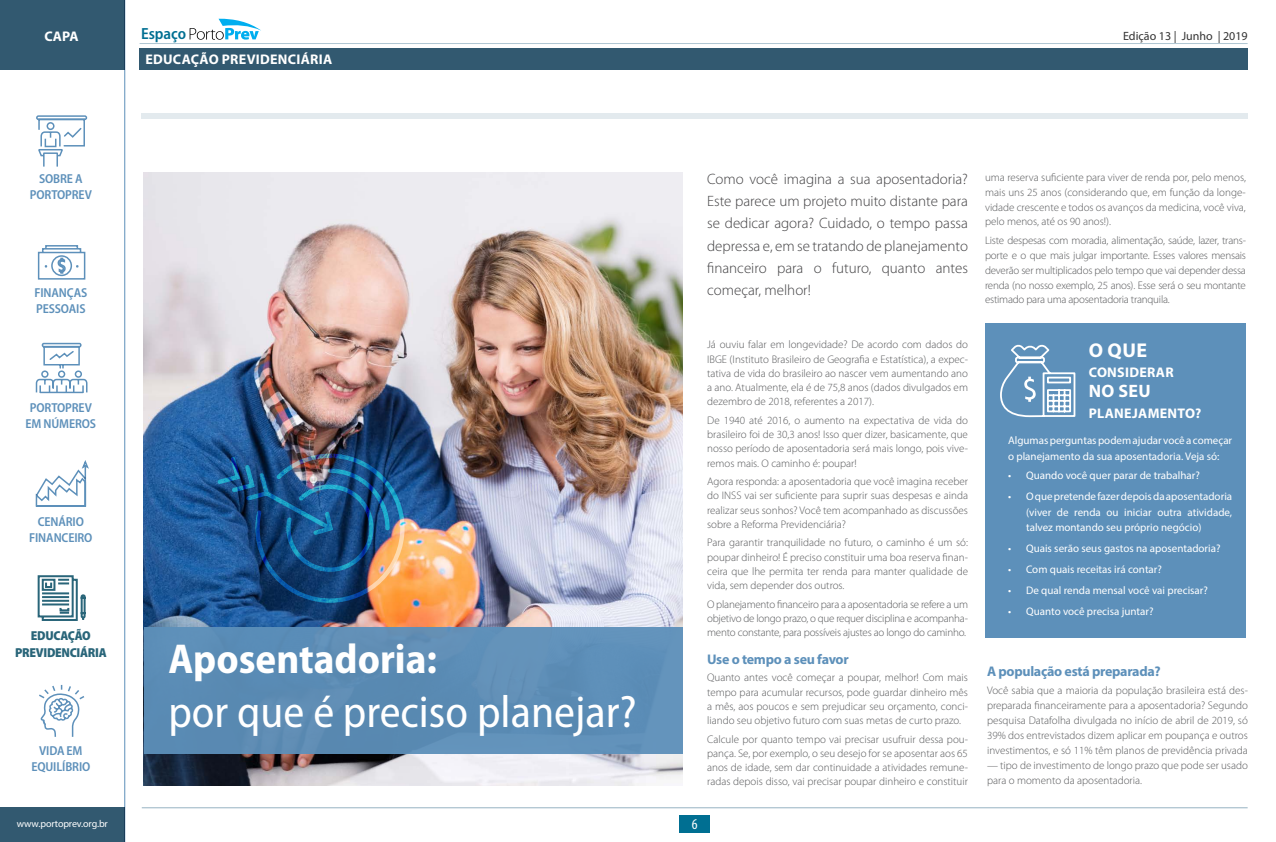
<style>
.page{position:relative;width:1276px;height:842px;background:#fff}
.page>*{position:absolute;margin:0;border:0;box-sizing:border-box;transform-origin:0 0}
.t1{font:semi-condensed 45.4px "Myriad Pro";color:#fff}
.t2{font:700 semi-condensed 41.9px "Myriad Pro";color:#fff}
.t3{font:700 20px "Myriad Pro";color:#fff}
.t4{font:700 18px "Myriad Pro";color:#fff}
.t5{font:600 semi-condensed 16.2px "Myriad Pro";color:#006f92}
.t6{font:300 15px/22.1px "Myriad Pro";color:#414042;text-align:justify}
.t7{font:condensed 15px "Myriad Pro";color:#fff}
.t8{font:700 14px "Myriad Pro";letter-spacing:.02em;color:#fff}
.t9{font:700 14px "Myriad Pro";letter-spacing:-.02em;color:#5d90ba}
.t10{font:600 semi-condensed 13px/16.1px "Myriad Pro";letter-spacing:-.01em;color:#5d90ba;text-align:center}
.t11{font:900 semi-condensed 13px/16.1px "Myriad Pro";letter-spacing:-.02em;color:#296579;text-align:center}
.t12{font:12px "Myriad Pro";color:#333}
.t13{font:300 11px/14.2px "Myriad Pro";color:#58595b;text-align:justify}
.t14{font:11px/15.3px "Myriad Pro";color:#fff}
.t15{font:10px "Myriad Pro";letter-spacing:-.01em;color:#fff}
</style>
<div class="page">
<hr style="left:140px;top:43px;width:1107px;height:1px;background:#afc6d2">
<hr style="left:142px;top:807px;width:1105px;height:1px;background:#96b3c2">
<div style="left:679px;top:815px;width:31px;height:17px;background:#006f92"></div>
<svg style="left:190px;top:19px;width:71px;height:21px"></svg>
<div style="left:140px;top:48px;width:1107px;height:22px;background:#325970"></div>
<div style="left:141px;top:113px;width:1106px;height:6px;background:#e3eaee"></div>
<svg style="left:124px;top:70px;width:1px;height:737px"></svg>
<div style="left:0;top:0;width:125px;height:70px;background:#325970"></div>
<div style="left:0;top:807px;width:125px;height:35px;background:#325970"></div>
<img style="left:144px;top:173px;width:538px;height:612px">
<div style="left:144px;top:627px;width:538px;height:126px;background:#5d90ba"></div>
<div style="left:985px;top:323px;width:260px;height:314px;background:#5d90ba"></div>
<svg style="left:1000px;top:344px;width:76px;height:74px"></svg>
<img style="left:214px;top:451px;width:193px;height:153px">
<svg style="left:36px;top:115px;width:52px;height:52px"></svg>
<svg style="left:37px;top:245px;width:49px;height:35px"></svg>
<svg style="left:35px;top:342px;width:53px;height:52px"></svg>
<svg style="left:35px;top:460px;width:54px;height:47px"></svg>
<svg style="left:39px;top:685px;width:46px;height:52px"></svg>
<svg style="left:37px;top:575px;width:49px;height:46px"></svg>
<p class="t8" style="left:44px;top:27px;width:36px">CAPA</p>
<h3 class="t5" style="left:141px;top:23px;width:47px">ESPAÇO</h3>
<p class="t12" style="left:1123px;top:28px;width:126px">Edição 13 | Junho | 2019</p>
<p class="t8" style="left:145px;top:50px;width:188px">EDUCAÇÃO PREVIDENCIÁRIA</p>
<p class="t10" style="left:30px;top:170px;width:63px">SOBRE A<br>PORTOPREV</p>
<p class="t10" style="left:34px;top:284px;width:54px;text-align:left">FINANÇAS<br>PESSOAIS</p>
<p class="t10" style="left:26px;top:399px;width:68px">PORTOP REV<br>EM NÚMEROS</p>
<p class="t10" style="left:29px;top:513px;width:50px;text-align:left;text-indent:9px">CENÁRIO<br>FINANCEI</p>
<p class="t10" style="left:78px;top:529px;width:15px">RO</p>
<p class="t11" style="left:15px;top:627px;width:93px">EDUCAÇÃO<br>PREVI DENCIÁRIA</p>
<p class="t10" style="left:31px;top:742px;width:61px">VIDA EM<br>EQUILÍBRIO</p>
<p class="t15" style="left:17px;top:817px;width:93px">www.portoprev.org.br</p>
<h2 class="t2" style="left:168px;top:631px;width:270px">Aposentadoria:</h2>
<h1 class="t1" style="left:168px;top:684px;width:470px">por que é preciso planejar?</h1>
<h3 class="t6" style="left:707px;top:168px;width:262px">Como você imagina a sua aposentadoria?<br>Este parece um projeto muito distante para se dedicar agora? Cuidado, o tempo passa depressa e, em se tratando de planejamento financeiro para o futuro, quanto antes começar, melhor!</h3>
<p class="t13" style="left:985px;top:170px;width:262px;line-height:14.7px">uma reserva suficiente para viver de renda por, pelo menos, mais uns 25 anos (considerando que, em função da longe&shy;vidade crescente e todos os avanços da medicina, você viva, pelo menos, até os 90 anos!).</p>
<p class="t13" style="left:985px;top:233px;width:262px;line-height:14.7px">Liste despesas com moradia, alimentação, saúde, lazer, trans&shy;porte e o que mais julgar importante. Esses valores mensais deverão ser multiplicados pelo tempo que vai depender dessa renda (no nosso exemplo, 25 anos). Esse será o seu montante estimado para uma aposentadoria tranquila.</p>
<p class="t13" style="left:707px;top:338px;width:262px">Já ouviu falar em longevidade? De acordo com dados do IBGE (Instituto Brasileiro de Geografia e Estatística), a expec&shy;tativa de vida do brasileiro ao nascer vem aumentando ano a ano. Atualmente, ela é de 75,8 anos (dados divulgados em dezembro de 2018, referentes a 2017).</p>
<p class="t13" style="left:707px;top:413px;width:262px">De 1940 até 2016, o aumento na expectativa de vida do brasileiro foi de 30,3 anos! Isso quer dizer, basicamente, que nosso período de aposentadoria será mais longo, pois vive&shy;remos mais. O caminho é: poupar!</p>
<p class="t13" style="left:707px;top:474px;width:262px">Agora responda: a aposentadoria que você imagina receber do INSS vai ser suficiente para suprir suas despesas e ainda realizar seus sonhos? Você tem acompanhado as discussões sobre a Reforma Previdenciária?</p>
<p class="t13" style="left:707px;top:535px;width:262px">Para garantir tranquilidade no futuro, o caminho é um só: poupar dinheiro! É preciso constituir uma boa reserva finan&shy;ceira que lhe permita ter renda para manter qualidade de vida, sem depender dos outros.</p>
<p class="t13" style="left:707px;top:597px;width:262px">O planejamento financeiro para a aposentadoria se refere a um objetivo de longo prazo, o que requer disciplina e acompanha&shy;mento constante, para possíveis ajustes ao longo do caminho.</p>
<p class="t9" style="left:707px;top:650px;width:143px">USE O TEMPO A SEU FAVOR</p>
<p class="t13" style="left:707px;top:670px;width:262px">Quanto antes você começar a poupar, melhor! Com mais tempo para acumular recursos, pode guardar dinheiro mês a mês, aos poucos e sem prejudicar seu orçamento, conci&shy;liando seu objetivo futuro com suas metas de curto prazo.</p>
<p class="t13" style="left:707px;top:732px;width:262px">Calcule por quanto tempo vai precisar usufruir dessa pou&shy;pança. Se, por exemplo, o seu desejo for se aposentar aos 65 anos de idade, sem dar continuidade a atividades remune&shy;radas depois disso, vai precisar poupar dinheiro e constituir</p>
<h3 class="t7" style="left:692px;top:815px;width:7px">6</h3>
<h3 class="t3" style="left:1089px;top:337px;width:60px">O QUE</h3>
<p class="t8" style="left:1088px;top:363px;width:86px">CONSIDERAR</p>
<h3 class="t4" style="left:1089px;top:380px;width:64px">NO SEU</h3>
<p class="t8" style="left:1088px;top:404px;width:114px">PLANEJAMENTO?</p>
<p class="t14" style="left:1008px;top:433px;width:226px">Algumas perguntas podem ajudar você a começar o planejamento da sua aposentadoria. Veja só:</p>
<p class="t14" style="left:1008px;top:468px;width:193px">• Quando você quer parar de trabalhar?</p>
<p class="t14" style="left:1026px;top:489px;width:208px;text-align:justify;text-indent:-18px">• O que pretende fazer depois da aposentadoria (viver de renda ou iniciar outra atividade, talvez montando seu próprio negócio)</p>
<p class="t14" style="left:1008px;top:540px;width:214px">• Quais serão seus gastos na aposentadoria?</p>
<p class="t14" style="left:1008px;top:561px;width:155px">• Com quais receitas irá contar?</p>
<p class="t14" style="left:1008px;top:582px;width:201px">• De qual renda mensal você vai precisar?</p>
<p class="t14" style="left:1008px;top:603px;width:147px">• Quanto você precisa juntar?</p>
<p class="t9" style="left:987px;top:662px;width:175px">A POPULAÇÃO ESTÁ PREPARADA?</p>
<p class="t13" style="left:987px;top:682px;width:262px;line-height:15.1px">Você sabia que a maioria da população brasileira está des&shy;preparada financeiramente para a aposentadoria? Segundo pesquisa Datafolha divulgada no início de abril de 2019, só 39% dos entrevistados dizem aplicar em poupança e outros investimentos, e só 11% têm planos de previdência privada</p>
<p class="t13" style="left:987px;top:758px;width:262px;line-height:15.1px">— tipo de investimento de longo prazo que pode ser usado para o momento da aposentadoria.</p>
</div>
